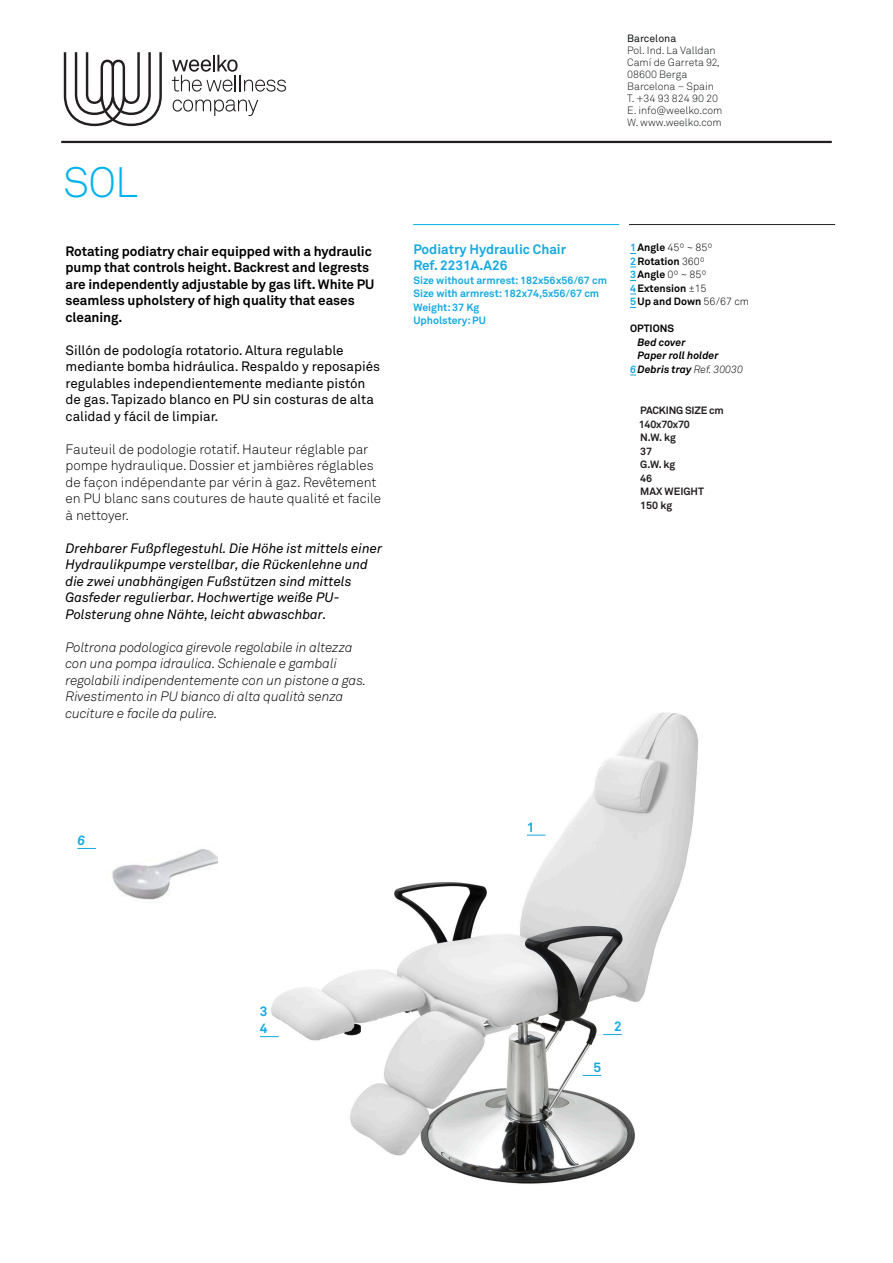
<style>
.page{position:relative;width:893px;height:1263px;background:#fff}
.page>*{position:absolute;margin:0;border:0;box-sizing:border-box;transform-origin:0 0}
.t1{font:300 42px "Akkurat";color:#00b2ec}
.t2{font:italic 13.5px/16.5px "Akkurat";letter-spacing:-.005em;color:#000001}
.t3{font:13.5px/16.5px "Akkurat Std";letter-spacing:-.005em;color:#000001}
.t4{font:italic 300 13.5px/16.5px "Akkurat";letter-spacing:-.005em;color:#000001}
.t5{font:300 13.5px/16.5px "Akkurat";color:#000001}
.t6{font:700 13.5px/16.5px "Akkurat";letter-spacing:-.005em;color:#000001}
.t7{font:700 13.5px/17.2px "Akkurat";color:#14a9e1}
.t8{font:italic 700 13.5px "Akkurat";color:#14a9e1}
.t9{font:300 10.5px/12px "Akkurat";color:#111516}
.t10{font:700 10.5px/13.5px "Akkurat";color:#14a9e1}
.t11{font:700 10.5px/13.5px "Akkurat";color:#000001}
.t12{font:700 10.5px/13.5px "Akkurat";letter-spacing:-.02em;color:#231f20}
.t13{font:italic 700 10.5px "Akkurat";color:#000001}
.t14{font:10.5px "Akkurat";color:#111516}
.s1{color:#14a9e1}
.s2{font-weight:300}
</style>
<div class="page">
<img style="left:260px;top:712px;width:438px;height:472px">
<hr style="left:629px;top:224px;width:206px;height:1px;background:#231f20">
<hr style="left:61px;top:141px;width:771px;height:2px;background:#231f20">
<svg style="left:173px;top:100px;width:85px;height:16px"></svg>
<svg style="left:172px;top:55px;width:114px;height:37px"></svg>
<svg style="left:64px;top:52px;width:98px;height:74px"></svg>
<hr style="left:413px;top:224px;width:206px;height:1px;background:#00b2ec">
<img style="left:112px;top:849px;width:106px;height:51px">
<svg style="left:77px;top:848px;width:19px;height:1px"></svg>
<svg style="left:260px;top:1036px;width:19px;height:1px"></svg>
<svg style="left:527px;top:835px;width:18px;height:1px"></svg>
<svg style="left:603px;top:1034px;width:19px;height:1px"></svg>
<svg style="left:582px;top:1075px;width:19px;height:1px"></svg>
<h1 class="t1" style="left:63px;top:157px;width:77px">SOL</h1>
<p class="t6" style="left:66px;top:243px;width:310px">Rotating podiatry chair equipped with a hydraulic pump that controls height.Backrest and legrests are independently adjustable by gas lift. White PU seamless upholstery of high quality that eases cleaning.</p>
<p class="t3" style="left:66px;top:342px;width:316px">Sillón de podología rotatorio. Altura regulable mediante bomba hidráulica. Respaldo y reposapiés regulables independientemente mediante pistón de gas. Tapizado blanco en PU sin costuras de alta calidad y fácil de limpiar.</p>
<p class="t5" style="left:66px;top:441px;width:317px">Fauteuil de podologie rotatif. Hauteur réglable par pompe hydraulique. Dossier et jambières réglables de façon indépendante par vérin à gaz. Revêtement en PU blanc sans coutures de haute qualité et facile à nettoyer.</p>
<p class="t2" style="left:66px;top:540px;width:318px">Drehbarer Fußpflegestuhl. Die Höhe ist mittels einer Hydraulikpumpe verstellbar, die Rückenlehne und die zwei unabhängigen Fußstützen sind mittels Gasfeder regulierbar. Hochwertige weiße PU-Polsterung ohne Nähte, leicht abwaschbar.</p>
<p class="t4" style="left:66px;top:639px;width:302px">Poltrona podologica girevole regolabile in altezza con una pompa idraulica. Schienale e gambali regolabili indipendentemente con un pistone a gas.<br>Rivestimento in PU bianco di alta qualità senza cuciture e facile da pulire.</p>
<p class="t14" style="left:627px;top:32px;width:50px">Barcelona</p>
<p class="t9" style="left:627px;top:45px;width:97px">Pol. Ind. La Valldan<br>Camí de Garreta 92,<br>08600 Berga<br>Barcelona – Spain<br>T. +34 93 824 90 20<br>E. info@weelko.com<br>W. www.weelko.com</p>
<p class="t7" style="left:413px;top:241px;width:154px;line-height:16.5px">Podiatry Hydraulic Chair<br>Ref. 2231A.A26</p>
<p class="t10" style="left:413px;top:273px;width:195px">Size without armrest: 182x56x56/67 cm<br>Size with armrest: 182x74,5x56/67 cm<br>Weight: 37 Kg<br>Upholstery: PU</p>
<p class="t11" style="left:630px;top:241px;width:120px"><span class="s1">1</span>Angle <span class="s2">45º ~ 85º<br></span><span class="s1">2</span>Rotation <span class="s2">360º<br></span><span class="s1">3</span>Angle <span class="s2">0º ~ 85º<br></span><span class="s1">4</span>Extension <span class="s2">±15<br></span><span class="s1">5</span>Up and Down <span class="s2">56/67 cm</span></p>
<p class="t11" style="left:630px;top:322px;width:46px">OPTIONS</p>
<p class="t13" style="left:638px;top:336px;width:49px">Bed cover</p>
<p class="t13" style="left:638px;top:349px;width:83px">Paper roll holder</p>
<p class="t13" style="left:630px;top:363px;width:115px"><span class="s1">6</span>Debris tray <span class="s2">Ref. 30030</span></p>
<p class="t12" style="left:639px;top:404px;width:87px">PACKING SIZE cm<br>140x70x70<br>N.W. kg<br>37<br>G.W. kg<br>46<br>MAX WEIGHT<br>150 kg</p>
<p class="t8" style="left:77px;top:832px;width:9px">6</p>
<p class="t7" style="left:527px;top:819px;width:9px">1</p>
<p class="t7" style="left:260px;top:1003px;width:9px">3<br>4</p>
<p class="t7" style="left:593px;top:1059px;width:9px">5</p>
<p class="t7" style="left:614px;top:1018px;width:9px">2</p>
</div>
